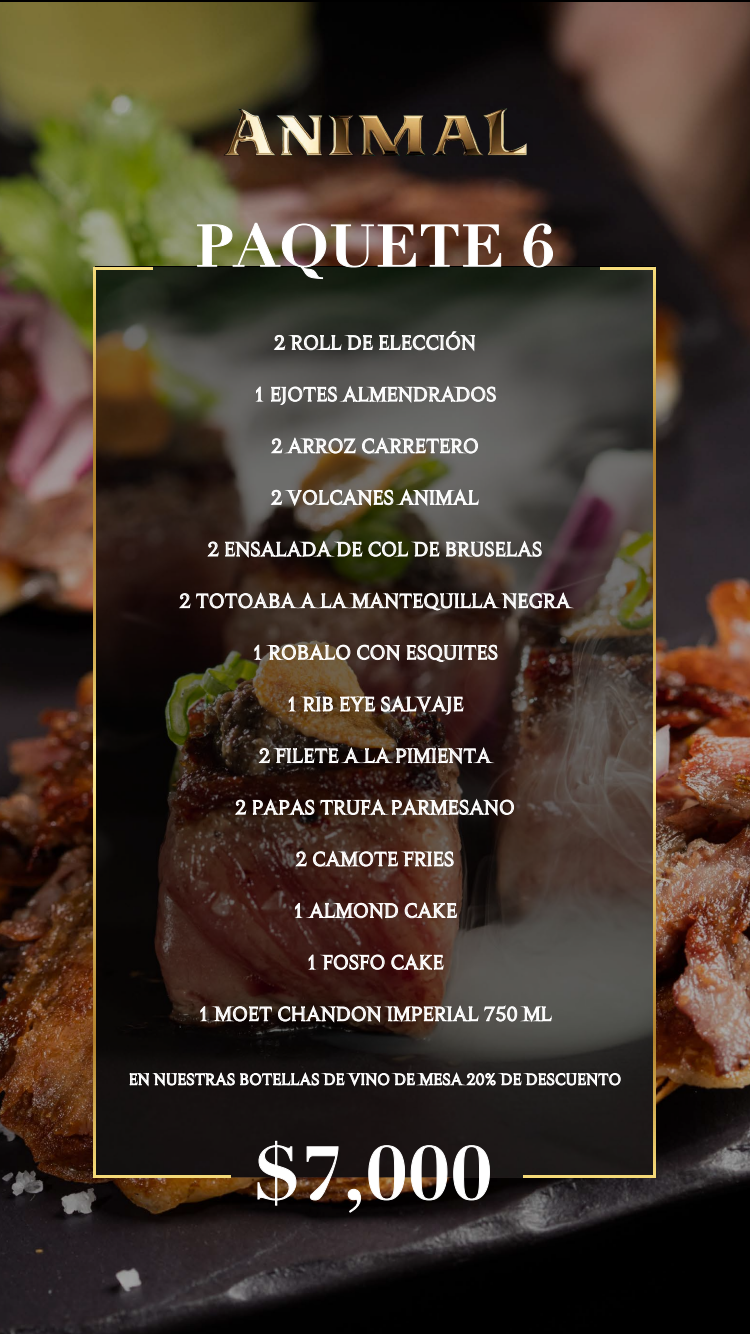
<style>
.page{position:relative;width:750px;height:1334px;background:#fff}
.page>*{position:absolute;margin:0;border:0;box-sizing:border-box;transform-origin:0 0}
.t1{font:700 73.3px "Didot";color:#fff}
.t2{font:700 58px "Didot";letter-spacing:.025em;color:#fff}
.t3{font:20.7px "Beaufort Pro";letter-spacing:.025em;color:#fff}
.t4{font:16.5px "Beaufort Pro";letter-spacing:.025em;color:#fff}
</style>
<div class="page">
<img style="left:1px;top:2px;width:749px;height:1332px">
<img style="left:234px;top:268px;width:286px;height:909px">
<svg style="left:197px;top:222px;width:305px;height:58px;background:#685946"></svg>
<svg style="left:523px;top:223px;width:31px;height:43px"></svg>
<svg style="left:273px;top:331px;width:212px;height:21px;background:#666764"></svg>
<svg style="left:255px;top:385px;width:241px;height:20px;background:#888886"></svg>
<svg style="left:270px;top:436px;width:86px;height:18px;background:#93918d"></svg>
<svg style="left:362px;top:436px;width:116px;height:18px;background:#999997"></svg>
<svg style="left:270px;top:488px;width:214px;height:19px;background:#888479"></svg>
<svg style="left:234px;top:540px;width:286px;height:19px;background:#67655a"></svg>
<svg style="left:234px;top:591px;width:286px;height:20px;background:#635852"></svg>
<svg style="left:254px;top:643px;width:97px;height:17px;background:#8b7c6b"></svg>
<svg style="left:357px;top:644px;width:141px;height:18px;background:#766864"></svg>
<svg style="left:288px;top:696px;width:87px;height:16px"></svg>
<svg style="left:381px;top:695px;width:83px;height:20px;background:#6c5c59"></svg>
<svg style="left:258px;top:746px;width:244px;height:19px;background:#5a504c"></svg>
<svg style="left:234px;top:798px;width:280px;height:19px;background:#695b56"></svg>
<svg style="left:295px;top:851px;width:12px;height:16px"></svg>
<svg style="left:313px;top:849px;width:141px;height:19px;background:#816b64"></svg>
<svg style="left:295px;top:901px;width:103px;height:19px;background:#765e5a"></svg>
<svg style="left:404px;top:901px;width:55px;height:18px"></svg>
<svg style="left:308px;top:954px;width:77px;height:16px"></svg>
<svg style="left:391px;top:953px;width:54px;height:17px"></svg>
<svg style="left:234px;top:1004px;width:286px;height:19px;background:#6e645e"></svg>
<svg style="left:234px;top:1071px;width:286px;height:16px;background:#625f5f"></svg>
<svg style="left:257px;top:1140px;width:40px;height:66px;background:#463a33"></svg>
<svg style="left:306px;top:1146px;width:33px;height:55px;background:#453329"></svg>
<svg style="left:347px;top:1188px;width:15px;height:26px"></svg>
<svg style="left:368px;top:1145px;width:122px;height:56px;background:#3f342d"></svg>
<svg style="left:520px;top:266px;width:138px;height:914px;background:#49413a"></svg>
<svg style="left:92px;top:266px;width:142px;height:914px;background:#2a2016"></svg>
<img style="left:217px;top:95px;width:324px;height:82px">
<h2 class="t2" style="left:196px;top:209px;width:360px">PAQUETE 6</h2>
<p class="t3" style="left:274px;top:331px;width:203px">2 ROLL DE ELECCIÓN</p>
<p class="t3" style="left:254px;top:383px;width:244px">1 EJOTES ALMENDRADOS</p>
<p class="t3" style="left:271px;top:434px;width:209px">2 ARROZ CARRETERO</p>
<p class="t3" style="left:271px;top:486px;width:209px">2 VOLCANES ANIMAL</p>
<p class="t3" style="left:208px;top:537px;width:336px">2 ENSALADA DE COL DE BRUSELAS</p>
<p class="t3" style="left:180px;top:589px;width:392px">2 TOTOABA A LA MANTEQUILLA NEGRA</p>
<p class="t3" style="left:252px;top:641px;width:247px">1 ROBALO CON ESQUITES</p>
<p class="t3" style="left:286px;top:692px;width:179px">1 RIB EYE SALVAJE</p>
<p class="t3" style="left:259px;top:744px;width:233px">2 FILETE A LA PIMIENTA</p>
<p class="t3" style="left:235px;top:796px;width:281px">2 PAPAS TRUFA PARMESANO</p>
<p class="t3" style="left:296px;top:847px;width:160px">2 CAMOTE FRIES</p>
<p class="t3" style="left:293px;top:899px;width:166px">1 ALMOND CAKE</p>
<p class="t3" style="left:306px;top:950px;width:139px">1 FOSFO CAKE</p>
<p class="t3" style="left:198px;top:1002px;width:355px">1 MOET CHANDON IMPERIAL 750 ML</p>
<p class="t4" style="left:129px;top:1070px;width:494px">EN NUESTRAS BOTELLAS DE VINO DE MESA 20% DE DESCUENTO</p>
<h1 class="t1" style="left:254px;top:1127px;width:240px">$7,000</h1>
</div>
